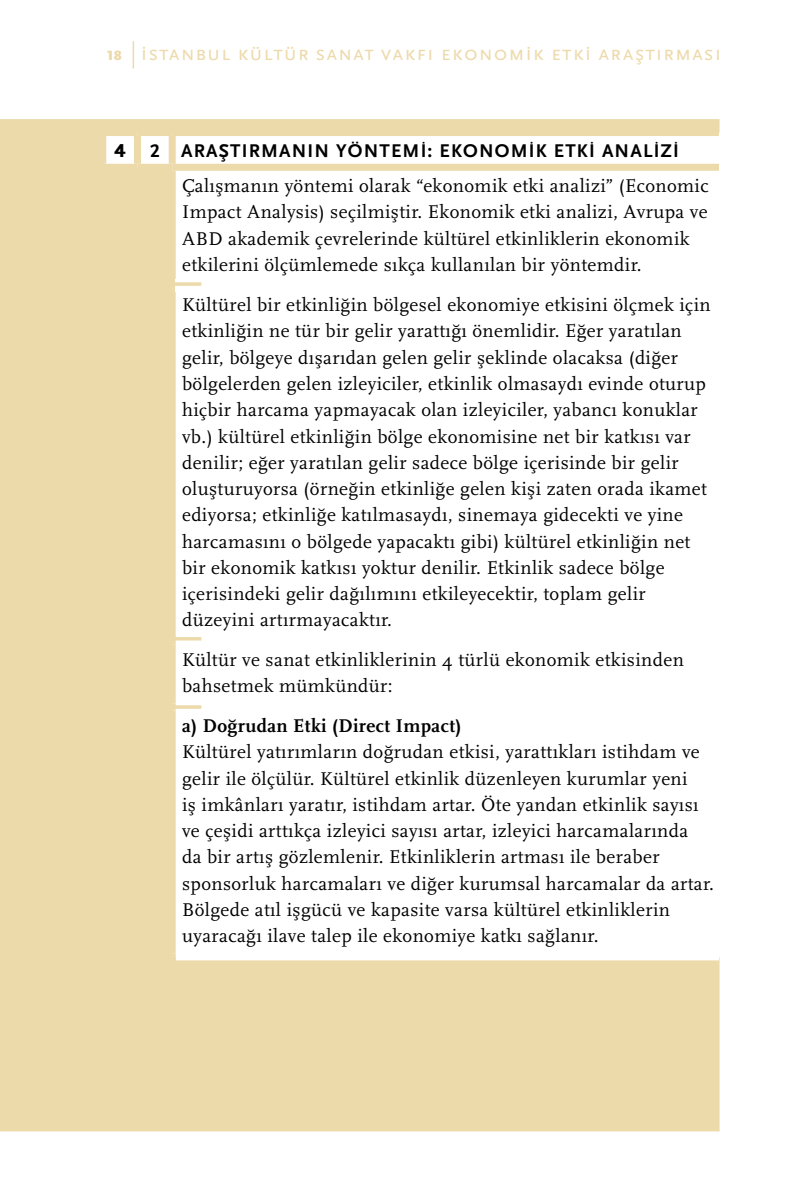
<style>
.page{position:relative;width:794px;height:1191px;background:#fff}
.page>*{position:absolute;margin:0;border:0;box-sizing:border-box;transform-origin:0 0}
.t1{font:21.18px "Scala Sans Pro";letter-spacing:.04em;color:#eddaab}
.t2{font:19.25px/26.2px "Scala";letter-spacing:.02em;color:#000}
.t3{font:700 19.25px "Scala Sans Pro";letter-spacing:.06em;color:#000}
.t4{font:700 19.25px "Scala";letter-spacing:.02em;color:#000}
.t5{font:900 19.25px "Scala Sans Pro";color:#000}
.s1{font-weight:900;font-size:14px}
</style>
<div class="page">
<svg style="left:133px;top:41px;width:1px;height:27px"></svg>
<div style="left:1px;top:120px;width:717px;height:1010px;background:#eddaab"></div>
<svg style="left:106px;top:132px;width:614px;height:147px;background:#fdfbf8"></svg>
<div style="left:99px;top:129px;width:38px;height:7px;background:#eddaab"></div>
<div style="left:172px;top:129px;width:547px;height:7px;background:#eddaab"></div>
<div style="left:99px;top:164px;width:38px;height:7px;background:#eddaab"></div>
<div style="left:172px;top:164px;width:547px;height:7px;background:#eddaab"></div>
<div style="left:137px;top:129px;width:35px;height:7px;background:#eddaab"></div>
<div style="left:134px;top:136px;width:7px;height:28px;background:#eddaab"></div>
<div style="left:169px;top:136px;width:7px;height:28px;background:#eddaab"></div>
<div style="left:137px;top:164px;width:35px;height:7px;background:#eddaab"></div>
<div style="left:134px;top:171px;width:7px;height:111px;background:#eddaab"></div>
<div style="left:169px;top:171px;width:7px;height:111px;background:#eddaab"></div>
<div style="left:176px;top:292px;width:542px;height:661px;background:#fff"></div>
<div style="left:176px;top:637px;width:543px;height:7px;background:#fff"></div>
<div style="left:176px;top:703px;width:543px;height:7px;background:#fff"></div>
<div style="left:176px;top:953px;width:543px;height:7px;background:#fff"></div>
<div style="left:176px;top:279px;width:545px;height:13px;background:#fff"></div>
<svg style="left:176px;top:705px;width:25px;height:4px"></svg>
<hr style="left:128px;top:637px;width:73px;height:3px;background:#eddaab">
<svg style="left:175px;top:282px;width:26px;height:4px"></svg>
<p class="t1" style="left:107px;top:40px;width:616px"><span class="s1">18</span> istanbul kültür sanat vakfı ekonomik etki araştırması</p>
<p class="t5" style="left:114px;top:139px;width:13px">4</p>
<p class="t3" style="left:150px;top:139px;width:530px">2 ARAŞTIRMANIN YÖNTEMİ: EKONOMİK ETKİ ANALİZİ</p>
<p class="t2" style="left:182px;top:173px;width:528px">Çalışmanın yöntemi olarak “ekonomik etki analizi” (Economic Impact Analysis) seçilmiştir. Ekonomik etki analizi, Avrupa ve ABD akademik çevrelerinde kültürel etkinliklerin ekonomik etkilerini ölçümlemede sıkça kullanılan bir yöntemdir.</p>
<p class="t2" style="left:182px;top:292px;width:530px">Kültürel bir etkinliğin bölgesel ekonomiye etkisini ölçmek için etkinliğin ne tür bir gelir yarattığı önemlidir. Eğer yaratılan gelir, bölgeye dışarıdan gelen gelir şeklinde olacaksa (diğer bölgelerden gelen izleyiciler, etkinlik olmasaydı evinde oturup hiçbir harcama yapmayacak olan izleyiciler, yabancı konuklar vb.) kültürel etkinliğin bölge ekonomisine net bir katkısı var denilir; eğer yaratılan gelir sadece bölge içerisinde bir gelir oluşturuyorsa (örneğin etkinliğe gelen kişi zaten orada ikamet ediyorsa; etkinliğe katılmasaydı, sinemaya gidecekti ve yine harcamasını o bölgede yapacaktı gibi) kültürel etkinliğin net bir ekonomik katkısı yoktur denilir. Etkinlik sadece bölge içerisindeki gelir dağılımını etkileyecektir, toplam gelir düzeyini artırmayacaktır.</p>
<p class="t2" style="left:182px;top:647px;width:503px">Kültür ve sanat etkinliklerinin 4 türlü ekonomik etkisinden bahsetmek mümkündür:</p>
<p class="t4" style="left:182px;top:715px;width:281px">a) Doğrudan Etki (Direct Impact)</p>
<p class="t2" style="left:182px;top:739px;width:533px">Kültürel yatırımların doğrudan etkisi, yarattıkları istihdam ve gelir ile ölçülür. Kültürel etkinlik düzenleyen kurumlar yeni<br>iş imkânları yaratır, istihdam artar. Öte yandan etkinlik sayısı ve çeşidi arttıkça izleyici sayısı artar, izleyici harcamalarında<br>da bir artış gözlemlenir. Etkinliklerin artması ile beraber sponsorluk harcamaları ve diğer kurumsal harcamalar da artar.<br>Bölgede atıl işgücü ve kapasite varsa kültürel etkinliklerin uyaracağı ilave talep ile ekonomiye katkı sağlanır.</p>
</div>
